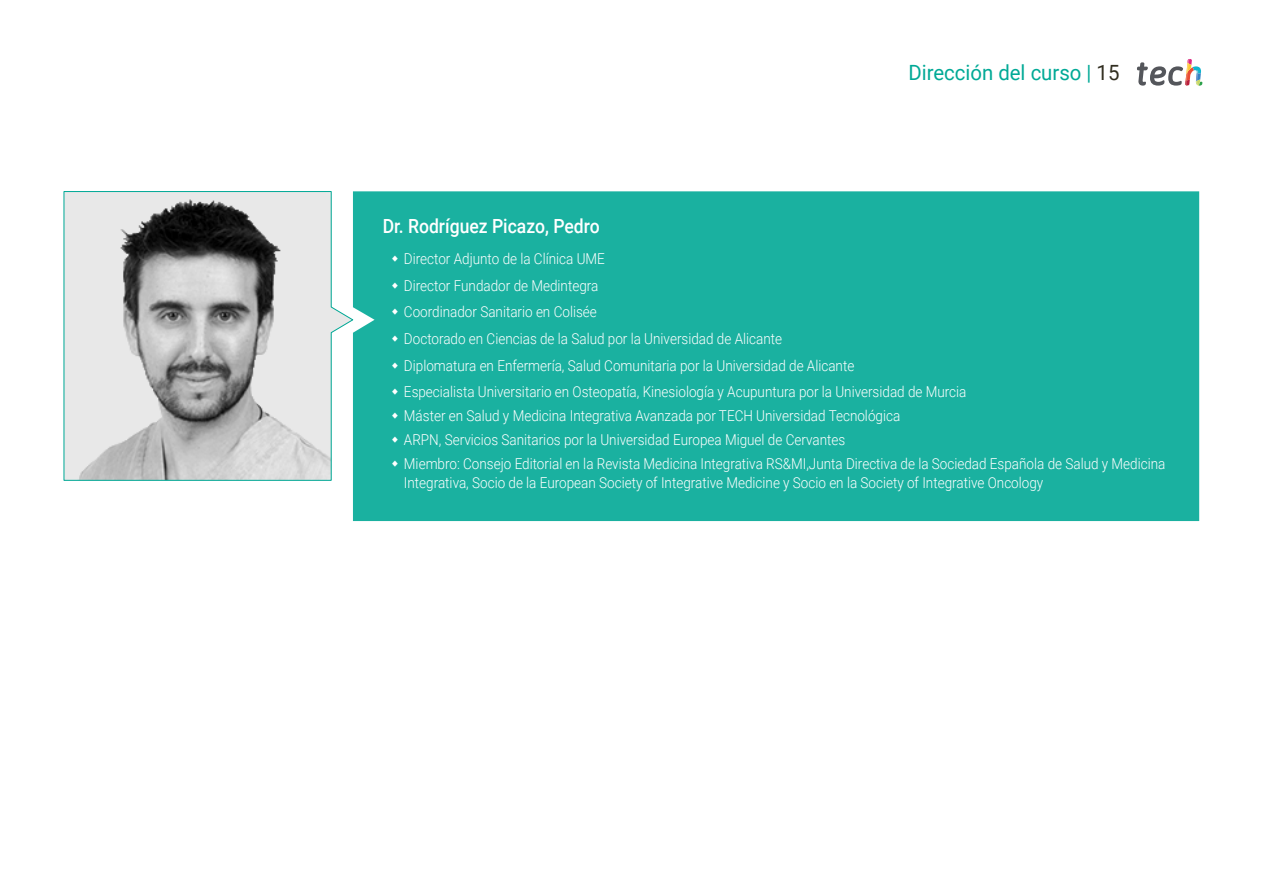
<style>
.page{position:relative;width:1263px;height:893px;background:#fff}
.page>*{position:absolute;margin:0;border:0;box-sizing:border-box;transform-origin:0 0}
.t1{font:21px "Roboto";color:#00a996}
.t2{font:500 19.5px "Roboto";color:#fff;scale:.9 1}
.t3{font:300 15px/26.7px "Roboto";color:#fff;scale:.9 1}
.s1{color:#312e20}
</style>
<div class="page">
<svg style="left:1137px;top:59px;width:65px;height:27px"></svg>
<div style="left:353px;top:191px;width:846px;height:330px;background:#1ab1a0"></div>
<svg style="left:64px;top:191px;width:289px;height:290px;background:#bfc0c0"></svg>
<svg style="left:392px;top:255px;width:6px;height:6px"></svg>
<svg style="left:392px;top:282px;width:6px;height:6px"></svg>
<svg style="left:392px;top:309px;width:6px;height:6px"></svg>
<svg style="left:392px;top:335px;width:6px;height:7px"></svg>
<svg style="left:392px;top:362px;width:6px;height:6px"></svg>
<svg style="left:392px;top:389px;width:6px;height:6px"></svg>
<svg style="left:392px;top:413px;width:6px;height:6px"></svg>
<svg style="left:392px;top:436px;width:6px;height:7px"></svg>
<svg style="left:392px;top:460px;width:6px;height:6px"></svg>
<h1 class="t1" style="left:908px;top:57px;width:213px">Dirección del curso | <span class="s1">15</span></h1>
<h2 class="t2" style="left:383px;top:212px;width:243px">Dr. Rodríguez Picazo, Pedro</h2>
<p class="t3" style="left:404px;top:244px;width:626px">Director Adjunto de la Clínica UME<br>Director Fundador de Medintegra<br>Coordinador Sanitario en Colisée<br>Doctorado en Ciencias de la Salud por la Universidad de Alicante<br>Diplomatura en Enfermería, Salud Comunitaria por la Universidad de Alicante<br>Especialista Universitario en Osteopatía, Kinesiología y Acupuntura por la Universidad de Murcia</p>
<p class="t3" style="left:404px;top:403px;width:847px;line-height:23.7px">Máster en Salud y Medicina Integrativa Avanzada por TECH Universidad Tecnológica<br>ARPN, Servicios Sanitarios por la Universidad Europea Miguel de Cervantes<br>Miembro: Consejo Editorial en la Revista Medicina Integrativa RS&amp;MI,Junta Directiva de la Sociedad Española de Salud y Medicina</p>
<p class="t3" style="left:404px;top:469px;width:712px">Integrativa, Socio de la European Society of Integrative Medicine y Socio en la Society of Integrative Oncology</p>
</div>
